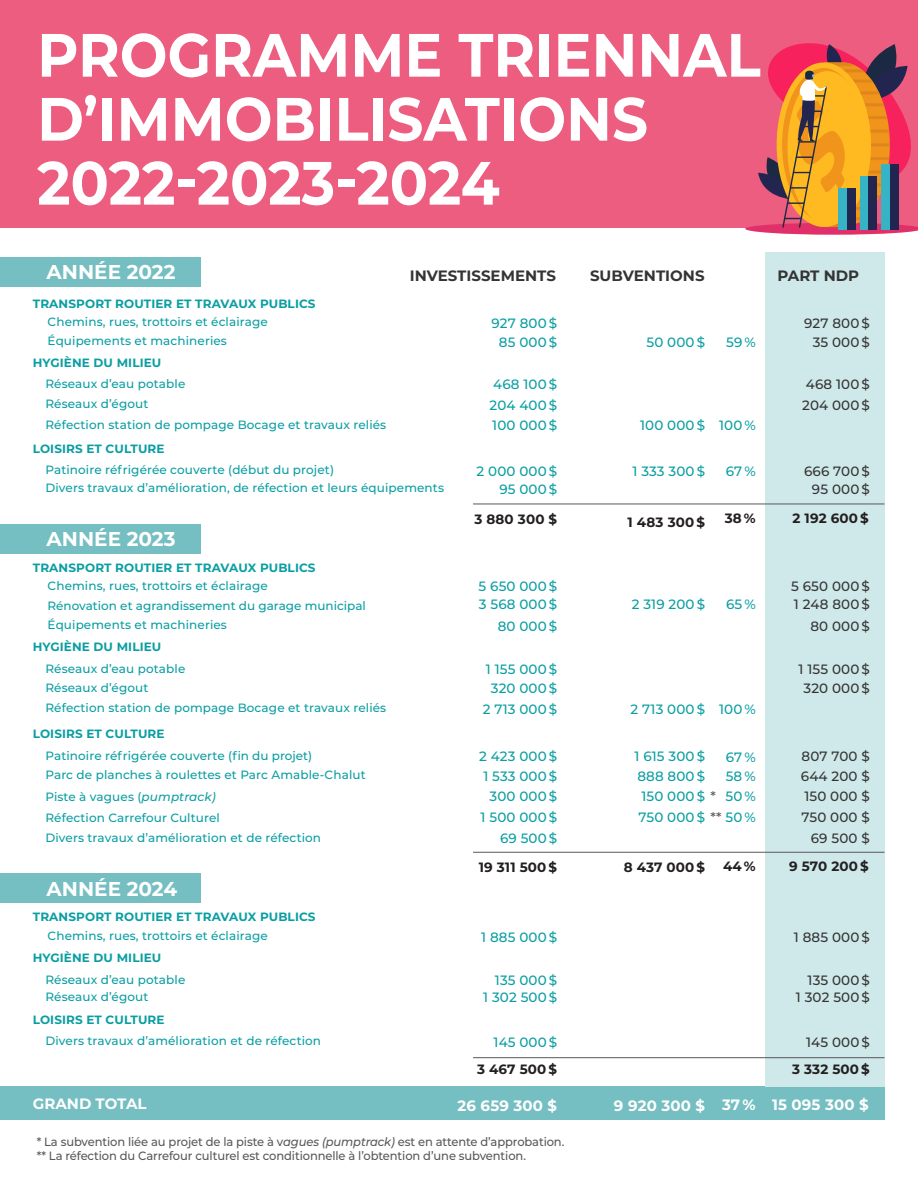
<style>
.page{position:relative;width:918px;height:1188px;background:#fff}
.page>*{position:absolute;margin:0;border:0;box-sizing:border-box;transform-origin:0 0}
.t1{font:700 61.05px/64.1px "Montserrat";color:#fff;scale:.93 1}
.t2{font:700 19.95px "Montserrat";color:#fff}
.t3{font:700 15px "Montserrat";letter-spacing:.01em;color:#fff}
.t4{font:700 15px "Montserrat";color:#343434}
.t5{font:500 13.5px "Montserrat";letter-spacing:.01em;color:#0a9ea3}
.t6{font:500 13.5px "Montserrat";letter-spacing:.01em;color:#343434}
.t7{font:700 13.5px "Montserrat";letter-spacing:.01em;color:#231f20}
.t8{font:500 12px "Montserrat";letter-spacing:.01em;color:#0a9ea3}
.t9{font:700 12px "Montserrat";letter-spacing:.01em;color:#0a9ea3}
.t10{font:500 12px "Montserrat";letter-spacing:-.01em;color:#57585a;scale:.96 1}
.s1{font-style:italic}
.s2{color:#57585a}
</style>
<div class="page">
<div style="left:0;top:257px;width:201px;height:30px;background:#75bec1"></div>
<div style="left:0;top:524px;width:201px;height:29px;background:#75bec1"></div>
<div style="left:0;top:1086px;width:885px;height:34px;background:#75bec1"></div>
<div style="left:0;top:874px;width:201px;height:29px;background:#75bec1"></div>
<div style="left:0;top:0;width:918px;height:228px;background:#ec5d7f"></div>
<svg style="left:745px;top:43px;width:173px;height:192px"></svg>
<div style="left:839px;top:189px;width:8px;height:41px;background:#36b4c5"></div>
<div style="left:847px;top:189px;width:8px;height:41px;background:#212550"></div>
<div style="left:860px;top:176px;width:9px;height:54px;background:#36b4c5"></div>
<div style="left:869px;top:176px;width:8px;height:54px;background:#212550"></div>
<div style="left:882px;top:164px;width:8px;height:66px;background:#36b4c5"></div>
<div style="left:890px;top:164px;width:8px;height:66px;background:#212550"></div>
<div style="left:765px;top:252px;width:120px;height:834px;background:#cfe8e9"></div>
<hr style="left:473px;top:504px;width:412px;height:1px;background:#57585a">
<hr style="left:473px;top:852px;width:412px;height:1px;background:#57585a">
<hr style="left:473px;top:1057px;width:412px;height:1px;background:#57585a">
<p class="t1" style="left:37px;top:20px;width:780px">PROGRAMME TRIENNAL<br>D’IMMOBILISATIONS</p>
<p class="t1" style="left:37px;top:148px;width:499px">2022-2023-2024</p>
<p class="t2" style="left:47px;top:258px;width:130px">ANNÉE 2022</p>
<p class="t9" style="left:33px;top:295px;width:284px">TRANSPORT ROUTIER ET TRAVAUX PUBLICS</p>
<p class="t8" style="left:48px;top:314px;width:222px">Chemins, rues, trottoirs et éclairage</p>
<p class="t8" style="left:48px;top:333px;width:181px">Équipements et machineries</p>
<p class="t9" style="left:33px;top:354px;width:130px">HYGIÈNE DU MILIEU</p>
<p class="t8" style="left:45px;top:375px;width:141px">Réseaux d’eau potable</p>
<p class="t8" style="left:45px;top:396px;width:104px">Réseaux d’égout</p>
<p class="t8" style="left:45px;top:416px;width:342px">Réfection station de pompage Bocage et travaux reliés</p>
<p class="t9" style="left:33px;top:440px;width:133px">LOISIRS ET CULTURE</p>
<p class="t8" style="left:45px;top:462px;width:290px">Patinoire réfrigérée couverte (début du projet)</p>
<p class="t4" style="left:410px;top:264px;width:148px">INVESTISSEMENTS</p>
<p class="t4" style="left:590px;top:264px;width:116px">SUBVENTIONS</p>
<p class="t4" style="left:778px;top:264px;width:83px">PART NDP</p>
<p class="t5" style="left:492px;top:314px;width:67px">927 800 $</p>
<p class="t6" style="left:804px;top:314px;width:67px">927 800 $</p>
<p class="t5" style="left:499px;top:333px;width:60px">85 000 $</p>
<p class="t5" style="left:647px;top:333px;width:60px">50 000 $</p>
<p class="t5" style="left:726px;top:333px;width:31px">59 %</p>
<p class="t6" style="left:813px;top:333px;width:59px">35 000 $</p>
<p class="t5" style="left:493px;top:375px;width:65px">468 100 $</p>
<p class="t6" style="left:806px;top:375px;width:65px">468 100 $</p>
<p class="t5" style="left:490px;top:395px;width:69px">204 400 $</p>
<p class="t6" style="left:802px;top:395px;width:69px">204 000 $</p>
<p class="t5" style="left:492px;top:416px;width:66px">100 000 $</p>
<p class="t5" style="left:640px;top:416px;width:66px">100 000 $</p>
<p class="t5" style="left:719px;top:416px;width:38px">100 %</p>
<p class="t5" style="left:477px;top:462px;width:82px">2 000 000 $</p>
<p class="t5" style="left:633px;top:462px;width:74px">1 333 300 $</p>
<p class="t5" style="left:726px;top:462px;width:31px">67 %</p>
<p class="t6" style="left:804px;top:462px;width:67px">666 700 $</p>
<p class="t8" style="left:45px;top:479px;width:400px">Divers travaux d’amélioration, de réfection et leurs équipements</p>
<p class="t5" style="left:499px;top:480px;width:59px">95 000 $</p>
<p class="t6" style="left:812px;top:480px;width:59px">95 000 $</p>
<p class="t2" style="left:47px;top:525px;width:130px">ANNÉE 2023</p>
<p class="t7" style="left:474px;top:509px;width:84px">3 880 300 $</p>
<p class="t7" style="left:628px;top:512px;width:79px">1 483 300 $</p>
<p class="t7" style="left:725px;top:508px;width:33px">38 %</p>
<p class="t7" style="left:793px;top:508px;width:78px">2 192 600 $</p>
<p class="t9" style="left:33px;top:559px;width:284px">TRANSPORT ROUTIER ET TRAVAUX PUBLICS</p>
<p class="t8" style="left:48px;top:577px;width:222px">Chemins, rues, trottoirs et éclairage</p>
<p class="t5" style="left:479px;top:577px;width:80px">5 650 000 $</p>
<p class="t6" style="left:791px;top:577px;width:80px">5 650 000 $</p>
<p class="t8" style="left:48px;top:597px;width:320px">Rénovation et agrandissement du garage municipal</p>
<p class="t8" style="left:48px;top:617px;width:181px">Équipements et machineries</p>
<p class="t5" style="left:479px;top:595px;width:80px">3 568 000 $</p>
<p class="t5" style="left:498px;top:617px;width:61px">80 000 $</p>
<p class="t5" style="left:632px;top:595px;width:75px">2 319 200 $</p>
<p class="t5" style="left:726px;top:595px;width:31px">65 %</p>
<p class="t6" style="left:794px;top:595px;width:77px">1 248 800 $</p>
<p class="t6" style="left:810px;top:617px;width:61px">80 000 $</p>
<p class="t9" style="left:33px;top:639px;width:130px">HYGIÈNE DU MILIEU</p>
<p class="t8" style="left:45px;top:660px;width:141px">Réseaux d’eau potable</p>
<p class="t5" style="left:486px;top:660px;width:73px">1 155 000 $</p>
<p class="t6" style="left:799px;top:660px;width:73px">1 155 000 $</p>
<p class="t8" style="left:45px;top:679px;width:104px">Réseaux d’égout</p>
<p class="t5" style="left:491px;top:679px;width:68px">320 000 $</p>
<p class="t6" style="left:804px;top:679px;width:68px">320 000 $</p>
<p class="t8" style="left:45px;top:700px;width:342px">Réfection station de pompage Bocage et travaux reliés</p>
<p class="t5" style="left:483px;top:699px;width:76px">2 713 000 $</p>
<p class="t5" style="left:631px;top:699px;width:76px">2 713 000 $</p>
<p class="t5" style="left:719px;top:700px;width:38px">100 %</p>
<p class="t9" style="left:33px;top:725px;width:133px">LOISIRS ET CULTURE</p>
<p class="t8" style="left:45px;top:747px;width:268px">Patinoire réfrigérée couverte (fin du projet)</p>
<p class="t8" style="left:45px;top:766px;width:322px">Parc de planches à roulettes et Parc Amable-Chalut</p>
<p class="t8" style="left:45px;top:788px;width:172px">Piste à vagues (<span class="s1">pumptrack)</span></p>
<p class="t8" style="left:45px;top:809px;width:176px">Réfection Carrefour Culturel</p>
<p class="t8" style="left:45px;top:829px;width:277px">Divers travaux d’amélioration et de réfection</p>
<p class="t5" style="left:479px;top:747px;width:80px">2 423 000 $</p>
<p class="t5" style="left:483px;top:767px;width:75px">1 533 000 $</p>
<p class="t5" style="left:490px;top:787px;width:69px">300 000 $</p>
<p class="t5" style="left:481px;top:808px;width:78px">1 500 000 $</p>
<p class="t5" style="left:500px;top:829px;width:59px">69 500 $</p>
<p class="t5" style="left:634px;top:747px;width:72px">1 615 300 $</p>
<p class="t5" style="left:637px;top:767px;width:69px">888 800 $</p>
<p class="t5" style="left:726px;top:747px;width:31px">67 %</p>
<p class="t5" style="left:726px;top:767px;width:32px">58 %</p>
<p class="t5" style="left:641px;top:787px;width:116px">150 000 $ <span class="s2">*</span> 50 %</p>
<p class="t5" style="left:639px;top:808px;width:119px">750 000 $ <span class="s2">**</span> 50 %</p>
<p class="t6" style="left:802px;top:747px;width:70px">807 700 $</p>
<p class="t6" style="left:801px;top:767px;width:70px">644 200 $</p>
<p class="t6" style="left:804px;top:787px;width:67px">150 000 $</p>
<p class="t6" style="left:802px;top:808px;width:70px">750 000 $</p>
<p class="t6" style="left:811px;top:829px;width:61px">69 500 $</p>
<p class="t7" style="left:479px;top:857px;width:80px">19 311 500 $</p>
<p class="t7" style="left:624px;top:857px;width:83px">8 437 000 $</p>
<p class="t7" style="left:723px;top:856px;width:34px">44 %</p>
<p class="t7" style="left:789px;top:857px;width:81px">9 570 200 $</p>
<p class="t2" style="left:47px;top:874px;width:132px">ANNÉE 2024</p>
<p class="t9" style="left:33px;top:908px;width:284px">TRANSPORT ROUTIER ET TRAVAUX PUBLICS</p>
<p class="t8" style="left:48px;top:928px;width:222px">Chemins, rues, trottoirs et éclairage</p>
<p class="t5" style="left:481px;top:928px;width:77px">1 885 000 $</p>
<p class="t6" style="left:794px;top:928px;width:77px">1 885 000 $</p>
<p class="t9" style="left:33px;top:950px;width:130px">HYGIÈNE DU MILIEU</p>
<p class="t8" style="left:45px;top:971px;width:141px">Réseaux d’eau potable</p>
<p class="t5" style="left:495px;top:971px;width:64px">135 000 $</p>
<p class="t6" style="left:808px;top:971px;width:64px">135 000 $</p>
<p class="t8" style="left:45px;top:988px;width:104px">Réseaux d’égout</p>
<p class="t9" style="left:33px;top:1011px;width:133px">LOISIRS ET CULTURE</p>
<p class="t8" style="left:45px;top:1032px;width:277px">Divers travaux d’amélioration et de réfection</p>
<p class="t5" style="left:483px;top:988px;width:75px">1 302 500 $</p>
<p class="t5" style="left:494px;top:1032px;width:65px">145 000 $</p>
<p class="t6" style="left:796px;top:988px;width:75px">1 302 500 $</p>
<p class="t6" style="left:806px;top:1032px;width:65px">145 000 $</p>
<p class="t3" style="left:33px;top:1093px;width:115px">GRAND TOTAL</p>
<p class="t7" style="left:477px;top:1060px;width:82px">3 467 500 $</p>
<p class="t3" style="left:458px;top:1095px;width:101px">26 659 300 $</p>
<p class="t3" style="left:614px;top:1095px;width:93px">9 920 300 $</p>
<p class="t3" style="left:722px;top:1094px;width:35px">37 %</p>
<p class="t7" style="left:792px;top:1059px;width:79px">3 332 500 $</p>
<p class="t3" style="left:772px;top:1094px;width:98px">15 095 300 $</p>
<p class="t10" style="left:37px;top:1133px;width:551px">* La subvention liée au projet de la piste à v<span class="s1">agues (pumptrack)</span> est en attente d’approbation.</p>
<p class="t10" style="left:37px;top:1147px;width:511px">** La réfection du Carrefour culturel est conditionnelle à l’obtention d’une subvention.</p>
</div>
